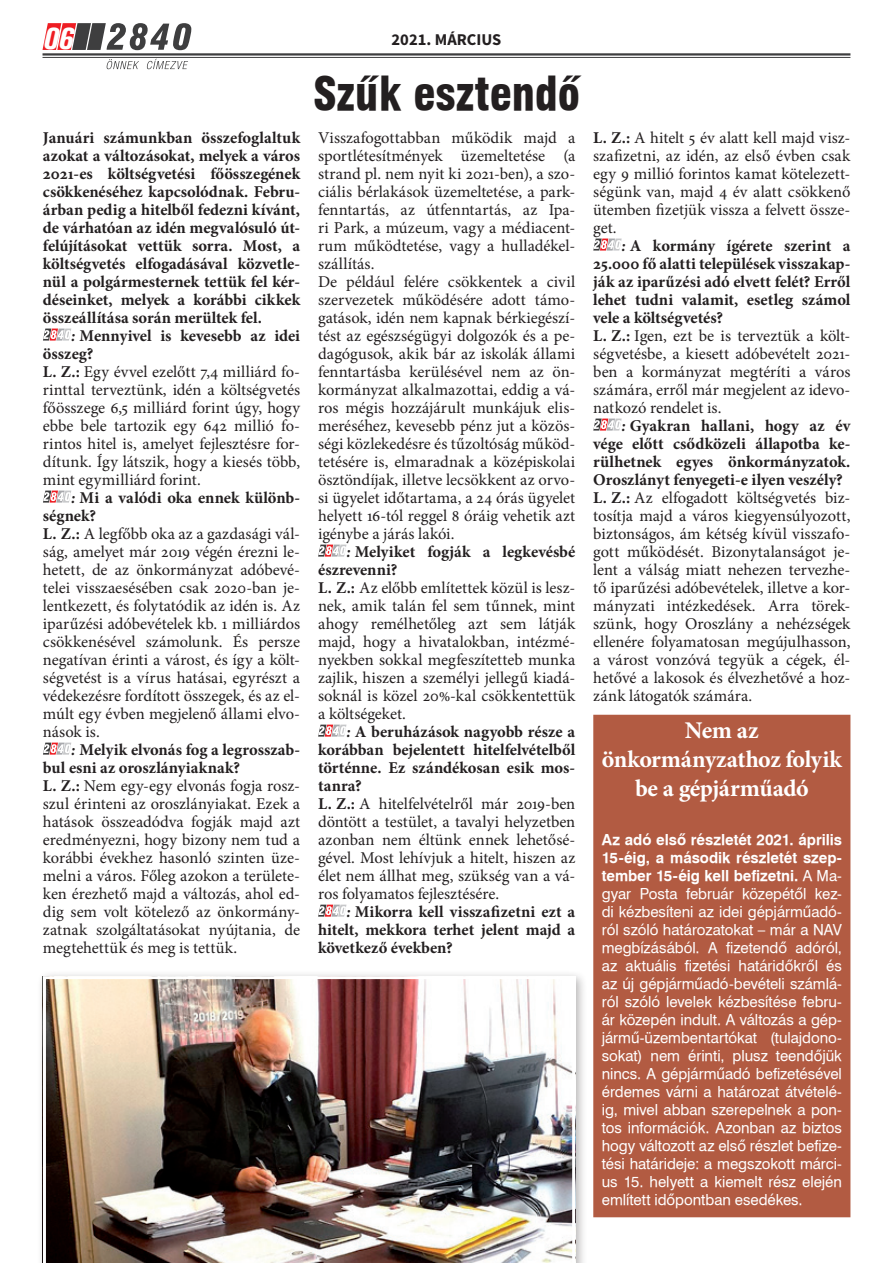
<style>
.page{position:relative;width:893px;height:1263px;background:#fff}
.page>*{position:absolute;margin:0;border:0;box-sizing:border-box;transform-origin:0 0}
.t1{font:45px "Swiss 721 Blk Cn PFL";letter-spacing:.005em;color:#231f20}
.t2{font:italic 700 30px "Akzidenz Grotesk Cn X PFL";color:#fff}
.t3{font:700 24px/28.8px "Minion Pro";letter-spacing:-.015em;color:#fff;text-align:center}
.t4{font:16.5px/18px "Minion Pro";color:#231f20}
.t5{font:700 16.5px/18px "Minion Pro";color:#231f20;text-align:justify}
.t6{font:700 16.5px "Source Sans Pro";color:#231f20}
.t7{font:15px/18px "Swiss 721 PFL";color:#fff;text-align:justify}
.s1{font-weight:700;font-style:italic}
.s2{font-weight:700}
.s3{font-style:italic}
.s4{font-weight:400}
</style>
<div class="page">
<svg style="left:43px;top:23px;width:148px;height:27px"></svg>
<svg style="left:107px;top:59px;width:32px;height:10px"></svg>
<svg style="left:147px;top:59px;width:41px;height:10px"></svg>
<hr style="left:43px;top:53px;width:807px;height:3px;background:#3e3e3f">
<hr style="left:43px;top:57px;width:807px;height:1px;background:#3e3e3f">
<div style="left:37px;top:970px;width:550px;height:293px;background:#231f20;opacity:.33"></div>
<img style="left:43px;top:976px;width:532px;height:287px">
<svg style="left:43px;top:329px;width:28px;height:12px"></svg>
<svg style="left:43px;top:491px;width:28px;height:12px"></svg>
<svg style="left:43px;top:743px;width:28px;height:12px"></svg>
<svg style="left:318px;top:545px;width:28px;height:12px"></svg>
<svg style="left:318px;top:725px;width:28px;height:12px"></svg>
<svg style="left:318px;top:905px;width:28px;height:12px"></svg>
<div style="left:593px;top:715px;width:257px;height:502px;background:#b25b42"></div>
<svg style="left:593px;top:239px;width:29px;height:12px"></svg>
<svg style="left:593px;top:419px;width:29px;height:12px"></svg>
<h2 class="t2" style="left:43px;top:20px;width:32px">06</h2>
<p class="t6" style="left:392px;top:29px;width:111px">2021. MÁRCIUS</p>
<h1 class="t1" style="left:313px;top:64px;width:269px">Szűk esztendő</h1>
<p class="t5" style="left:43px;top:128px;width:259px">Januári számunkban összefoglaltuk azokat a változásokat, melyek a város 2021-es költségvetési főösszegének csökkenéséhez kapcsolódnak. Febru&shy;árban pedig a hitelből fedezni kívánt, de várhatóan az idén megvalósuló út&shy;felújításokat vettük sorra. Most, a költségvetés elfogadásával közvetle&shy;nül a polgármesternek tettük fel kér&shy;déseinket, melyek a korábbi cikkek összeállítása során merültek fel.</p>
<p class="t4" style="left:43px;top:326px;width:259px;text-indent:28px"><span class="s1">:</span> <span class="s2">Mennyivel is kevesebb az idei összeg?<br>L. Z.:</span> Egy évvel ezelőtt 7,4 milliárd fo&shy;rinttal terveztünk, idén a költségvetés főösszege 6,5 milliárd forint úgy, hogy ebbe bele tartozik egy 642 millió fo&shy;rintos hitel is, amelyet fejlesztésre for&shy;dítunk. Így látszik, hogy a kiesés több, mint egymilliárd forint.</p>
<p class="t4" style="left:43px;top:488px;width:259px;text-indent:28px"><span class="s1">:</span> <span class="s2">Mi a valódi oka ennek különb&shy;ségnek?<br>L. Z.:</span> A legfőbb oka az a gazdasági vál&shy;ság, amelyet már 2019 végén érezni le&shy;hetett, de az önkormányzat adóbevé&shy;telei visszaesésében csak 2020-ban je&shy;lentkezett, és folytatódik az idén is. Az iparűzési adóbevételek kb. 1 milliárdos csökkenésével számolunk. És persze negatívan érinti a várost, és így a költ&shy;ségvetést is a vírus hatásai, egyrészt a védekezésre fordított összegek, és az el&shy;múlt egy évben megjelenő állami elvo&shy;nások is.</p>
<p class="t4" style="left:43px;top:740px;width:259px;text-indent:28px"><span class="s1">:</span> <span class="s2">Melyik elvonás fog a legrosszab&shy;bul esni az oroszlányiaknak?<br>L. Z.:</span> Nem egy-egy elvonás fogja ros - szul érinteni az oroszlányiakat. Ezek a hatások összeadódva fogják majd azt eredményezni, hogy bizony nem tud a korábbi évekhez hasonló szinten üze&shy;melni a város. Főleg azokon a területe&shy;ken érezhető majd a változás, ahol ed&shy;dig sem volt kötelező az önkormány&shy;zatnak szolgáltatásokat nyújtania, de megtehettük és meg is tettük.</p>
<p class="t4" style="left:318px;top:128px;width:259px">Visszafogottabban működik majd a sportlétesítmények üzemeltetése (a strand pl. nem nyit ki 2021-ben), a szo&shy;ciális bérlakások üzemeltetése, a park&shy;fenntartás, az útfenntartás, az Ipa&shy;ri Park, a múzeum, vagy a médiacent&shy;rum működtetése, vagy a hulladékel&shy;szállítás.<br>De például felére csökkentek a civil szervezetek működésére adott támo&shy;gatások, idén nem kapnak bérkiegészí&shy;tést az egészségügyi dolgozók és a pe&shy;dagógusok, akik bár az iskolák állami fenntartásba kerülésével nem az ön&shy;kormányzat alkalmazottai, eddig a vá&shy;ros mégis hozzájárult munkájuk elis&shy;meréséhez, kevesebb pénz jut a közös&shy;ségi közlekedésre és tűzoltóság működ&shy;tetésére is, elmaradnak a középiskolai ösztöndíjak, illetve lecsökkent az orvo&shy;si ügyelet időtartama, a 24 órás ügyelet helyett 16-tól reggel 8 óráig vehetik azt igénybe a járás lakói.</p>
<p class="t4" style="left:318px;top:542px;width:259px;text-indent:28px"><span class="s1">:</span> <span class="s2">Melyiket fogják a legkevésbé észrevenni?<br>L. Z.:</span> Az előbb említettek közül is lesz&shy;nek, amik talán fel sem tűnnek, mint ahogy remélhetőleg azt sem látják majd, hogy a hivatalokban, intézmé&shy;nyekben sokkal megfeszítetteb munka zajlik, hiszen a személyi jellegű kiadá&shy;soknál is közel 20%-kal csökkentettük a költségeket.</p>
<p class="t4" style="left:318px;top:722px;width:259px;text-indent:28px"><span class="s1">:</span> <span class="s2">A beruházások nagyobb része a korábban bejelentett hitelfelvételből történne. Ez szándékosan esik mos&shy;tanra?<br>L. Z.:</span> A hitelfelvételről már 2019-ben döntött a testület, a tavalyi helyzetben azonban nem éltünk ennek lehetősé&shy;gével. Most lehívjuk a hitelt, hiszen az élet nem állhat meg, szükség van a vá&shy;ros folyamatos fejlesztésére.</p>
<p class="t5" style="left:318px;top:902px;width:259px;text-indent:28px"><span class="s3">:</span> Mikorra kell visszafizetni ezt a hitelt, mekkora terhet jelent majd a következő években?</p>
<p class="t4" style="left:593px;top:128px;width:259px;text-align:justify"><span class="s2">L. Z.:</span> A hitelt 5 év alatt kell majd vis - szafizetni, az idén, az első évben csak egy 9 millió forintos kamat kötelezett&shy;ségünk van, majd 4 év alatt csökkenő ütemben fizetjük vissza a felvett össze&shy;get.</p>
<p class="t5" style="left:593px;top:236px;width:259px;text-align:left;text-indent:28px"><span class="s3">:</span> A kormány ígérete szerint a 25.000 fő alatti települések visszakap&shy;ják az iparűzési adó elvett felét? Erről lehet tudni valamit, esetleg számol vele a költségvetés?<br>L. Z.: <span class="s4">Igen, ezt be is terveztük a költ&shy;ségvetésbe, a kiesett adóbevételt 2021- ben a kormányzat megtéríti a város számára, erről már megjelent az idevo&shy;natkozó rendelet is.</span></p>
<p class="t4" style="left:593px;top:416px;width:259px;text-indent:28px"><span class="s1">:</span> <span class="s2">Gyakran hallani, hogy az év vége előtt csődközeli állapotba ke&shy;rülhetnek egyes önkormányzatok.<br>Oroszlányt fenyegeti-e ilyen veszély?<br>L. Z.:</span> Az elfogadott költségvetés biz&shy;tosítja majd a város kiegyensúlyozott, biztonságos, ám kétség kívül visszafo&shy;gott működését. Bizonytalanságot je&shy;lent a válság miatt nehezen tervezhe&shy;tő iparűzési adóbevételek, illetve a kor&shy;mányzati intézkedések. Arra törek&shy;szünk, hogy Oroszlány a nehézségek ellenére folyamatosan megújulhasson, a várost vonzóvá tegyük a cégek, él&shy;hetővé a lakosok és élvezhetővé a hoz&shy;zánk látogatók számára.</p>
<h3 class="t3" style="left:602px;top:715px;width:242px">Nem az önkormányzathoz folyik be a gépjárműadó</h3>
<p class="t7" style="left:602px;top:830px;width:242px"><span class="s2">Az adó első részletét 2021. április 15-éig, a második részletét szep&shy;tember 15-éig kell befizetni.</span> A Ma&shy;gyar Posta február közepétől kez&shy;di kézbesíteni az idei gépjárműadó&shy;ról szóló határozatokat – már a NAV megbízásából. A fizetendő adóról, az aktuális fizetési határidőkről és az új gépjárműadó-bevételi számlá&shy;ról szóló levelek kézbesítése febru&shy;ár közepén indult. A változás a gép&shy;jármű-üzembentartókat (tulajdono&shy;sokat) nem érinti, plusz teendőjük nincs. A gépjárműadó befizetésével érdemes várni a határozat átvételé&shy;ig, mivel abban szerepelnek a pon&shy;tos információk. Azonban az biztos hogy változott az első részlet befize&shy;tési határideje: a megszokott márci&shy;us 15. helyett a kiemelt rész elején említett időpontban esedékes.</p>
</div>
